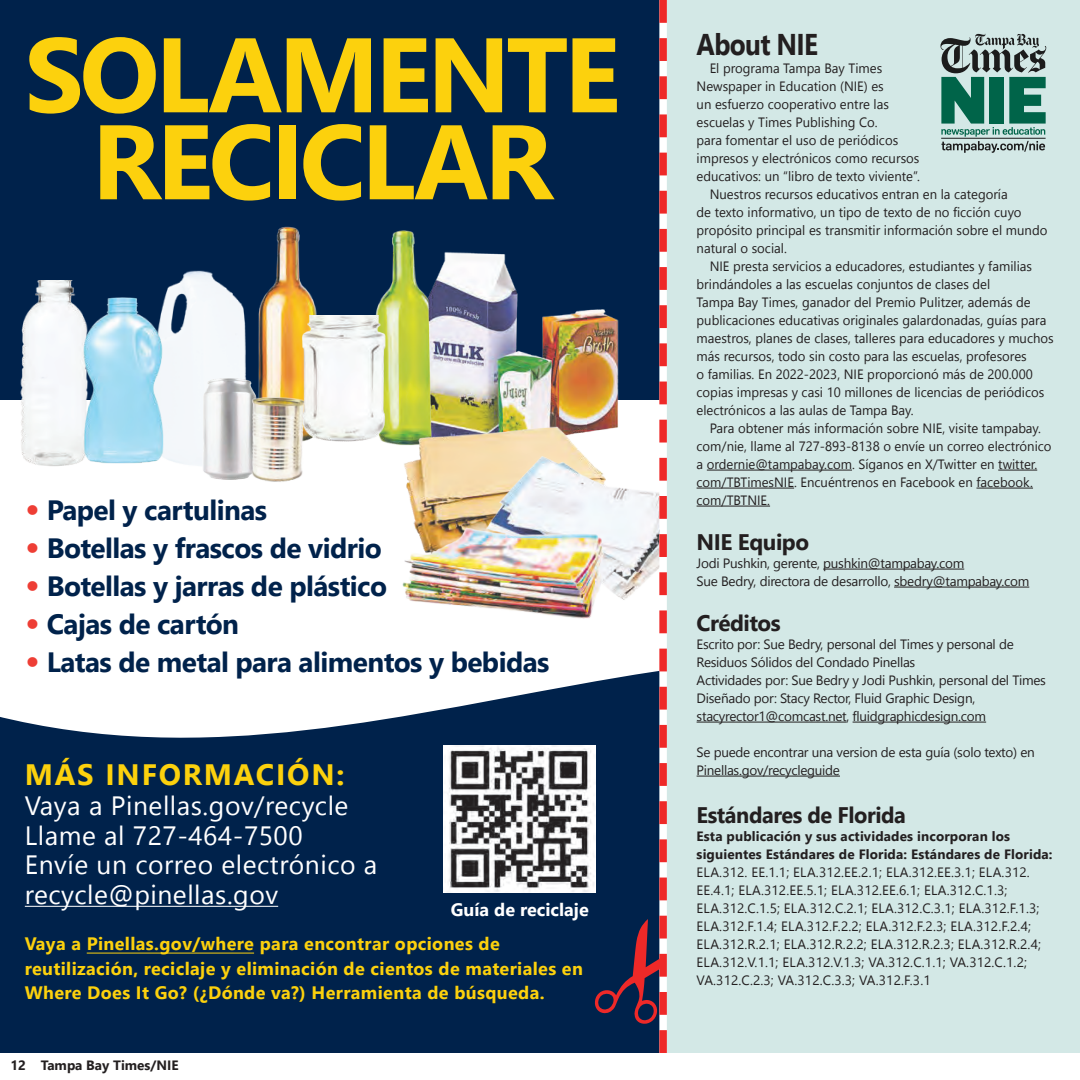
<style>
.page{position:relative;width:1080px;height:1080px;background:#fff}
.page>*{position:absolute;margin:0;border:0;box-sizing:border-box;transform-origin:0 0}
.t1{font:700 105.6px/87px "Nirmala UI";letter-spacing:-.04em;color:#fcd10d;text-align:center}
.body{font:700 30px "Nirmala UI";letter-spacing:-.025em;color:#231f20;scale:.87 1}
.t2{font:700 29.55px "Nirmala UI";letter-spacing:.06em;color:#fcd10d}
.t3{font:700 27.9px "Nirmala UI";letter-spacing:-.02em;color:#00224b}
.t4{font:26.55px/29.7px "Nirmala UI";letter-spacing:.02em;color:#fff}
.body-2{font:700 22.5px "Nirmala UI";letter-spacing:-.02em;color:#231f20}
.t5{font:700 18px/24.6px "Nirmala UI";letter-spacing:.02em;color:#fcd10d}
.t6{font:700 18px "Nirmala UI";color:#fff}
.body-3{font:13.5px/18px "Nirmala UI";color:#231f20}
.body-4{font:13.5px/18px "Nirmala UI";letter-spacing:-.02em;color:#231f20}
.t7{font:700 13.5px "Nirmala UI";color:#231f20}
.s1{font-weight:700}
.s2{font-size:36.6px;color:#ee3e35}
</style>
<div class="page">
<svg style="left:0;top:682px;width:592px;height:371px;background:#1d3b5f"></svg>
<div style="left:0;top:0;width:663px;height:400px;background:#00224b"></div>
<div style="left:663px;top:0;width:417px;height:1053px;background:#d3e8e6"></div>
<hr style="left:707px;top:470px;width:145px;height:1px;background:#231f20">
<hr style="left:998px;top:470px;width:39px;height:1px;background:#231f20">
<hr style="left:697px;top:488px;width:97px;height:1px;background:#231f20">
<hr style="left:976px;top:488px;width:57px;height:1px;background:#231f20">
<hr style="left:697px;top:506px;width:73px;height:1px;background:#231f20">
<hr style="left:823px;top:569px;width:141px;height:1px;background:#231f20">
<hr style="left:894px;top:587px;width:135px;height:1px;background:#231f20">
<hr style="left:697px;top:722px;width:149px;height:1px;background:#231f20">
<hr style="left:853px;top:722px;width:133px;height:1px;background:#231f20">
<hr style="left:697px;top:776px;width:143px;height:1px;background:#231f20">
<img style="left:258px;top:226px;width:61px;height:168px">
<img style="left:373px;top:230px;width:42px;height:86px">
<img style="left:277px;top:316px;width:132px;height:129px">
<img style="left:20px;top:281px;width:58px;height:185px">
<img style="left:179px;top:270px;width:67px;height:196px">
<img style="left:78px;top:282px;width:101px;height:182px">
<img style="left:409px;top:241px;width:183px;height:181px">
<img style="left:200px;top:367px;width:62px;height:113px">
<img style="left:246px;top:394px;width:65px;height:88px">
<img style="left:403px;top:422px;width:189px;height:99px">
<img style="left:471px;top:451px;width:121px;height:70px">
<img style="left:402px;top:521px;width:190px;height:98px">
<svg style="left:940px;top:34px;width:106px;height:119px"></svg>
<hr style="left:25px;top:906px;width:253px;height:1px;background:#fff">
<img style="left:444px;top:745px;width:148px;height:148px">
<hr style="left:87px;top:953px;width:167px;height:1px;background:#fcd10d">
<svg style="left:592px;top:0;width:75px;height:1053px"></svg>
<p class="t1" style="left:25px;top:24px;width:597px">SOLAMENTE<br>RECICLAR</p>
<p class="body" style="left:697px;top:20px;width:141px">About NIE</p>
<p class="body-3" style="left:697px;top:58px;width:225px;text-indent:13px">El programa Tampa Bay Times Newspaper in Education (NIE) es<br>un esfuerzo cooperativo entre las escuelas y Times Publishing Co.<br>para fomentar el uso de periódicos impresos y electrónicos como recursos educativos: un “libro de texto viviente”.</p>
<p class="body-3" style="left:697px;top:184px;width:352px;text-indent:13px">Nuestros recursos educativos entran en la categoría<br>de texto informativo, un tipo de texto de no ficción cuyo propósito principal es transmitir información sobre el mundo natural o social.</p>
<p class="body-3" style="left:697px;top:256px;width:359px;text-indent:13px">NIE presta servicios a educadores, estudiantes y familias brindándoles a las escuelas conjuntos de clases del<br>Tampa Bay Times, ganador del Premio Pulitzer, además de publicaciones educativas originales galardonadas, guías para maestros, planes de clases, talleres para educadores y muchos más recursos, todo sin costo para las escuelas, profesores<br>o familias. En 2022-2023, NIE proporcionó más de 200.000 copias impresas y casi 10 millones de licencias de periódicos electrónicos a las aulas de Tampa Bay.</p>
<p class="body-3" style="left:697px;top:418px;width:357px;text-indent:13px">Para obtener más información sobre NIE, visite tampabay. com/nie, llame al 727-893-8138 o envíe un correo electrónico a ordernie@tampabay.com. Síganos en X/Twitter en twitter. com/TBTimesNIE. Encuéntrenos en Facebook en facebook. com/TBTNIE.</p>
<p class="body-2" style="left:697px;top:523px;width:114px">NIE Equipo</p>
<p class="body-4" style="left:697px;top:553px;width:269px">Jodi Pushkin, gerente, pushkin@tampabay.com</p>
<p class="body-4" style="left:697px;top:571px;width:334px">Sue Bedry, directora de desarrollo, sbedry@tampabay.com</p>
<p class="body-2" style="left:697px;top:604px;width:86px">Créditos</p>
<p class="body-4" style="left:697px;top:634px;width:319px">Escrito por: Sue Bedry, personal del Times y personal de<br>Residuos Sólidos del Condado Pinellas</p>
<p class="body-4" style="left:697px;top:670px;width:351px">Actividades por: Sue Bedry y Jodi Pushkin, personal del Times</p>
<p class="body-4" style="left:697px;top:688px;width:291px">Diseñado por: Stacy Rector, Fluid Graphic Design, stacyrector1@comcast.net, fluidgraphicdesign.com</p>
<p class="body-4" style="left:697px;top:742px;width:340px">Se puede encontrar una version de esta guía (solo texto) en<br>Pinellas.gov/recycleguide</p>
<p class="body-2" style="left:697px;top:796px;width:211px">Estándares de Florida</p>
<p class="body-3" style="left:697px;top:826px;width:357px"><span class="s1">Esta publicación y sus actividades incorporan los siguientes Estándares de Florida: Estándares de Florida:<br></span>ELA.312. EE.1.1; ELA.312.EE.2.1; ELA.312.EE.3.1; ELA.312.<br>EE.4.1; ELA.312.EE.5.1; ELA.312.EE.6.1; ELA.312.C.1.3; ELA.312.C.1.5; ELA.312.C.2.1; ELA.312.C.3.1; ELA.312.F.1.3; ELA.312.F.1.4; ELA.312.F.2.2; ELA.312.F.2.3; ELA.312.F.2.4; ELA.312.R.2.1; ELA.312.R.2.2; ELA.312.R.2.3; ELA.312.R.2.4; ELA.312.V.1.1; ELA.312.V.1.3; VA.312.C.1.1; VA.312.C.1.2; VA.312.C.2.3; VA.312.C.3.3; VA.312.F.3.1</p>
<p class="t3" style="left:25px;top:488px;width:244px"><span class="s2">•</span> Papel y cartulinas</p>
<p class="t3" style="left:25px;top:525px;width:358px"><span class="s2">•</span> Botellas y frascos de vidrio</p>
<p class="t3" style="left:25px;top:563px;width:364px"><span class="s2">•</span> Botellas y jarras de plástico</p>
<p class="t3" style="left:25px;top:601px;width:216px"><span class="s2">•</span> Cajas de cartón</p>
<p class="t3" style="left:25px;top:639px;width:526px"><span class="s2">•</span> Latas de metal para alimentos y bebidas</p>
<p class="t2" style="left:25px;top:750px;width:321px">MÁS INFORMACIÓN:</p>
<p class="t4" style="left:25px;top:789px;width:354px">Vaya a Pinellas.gov/recycle<br>Llame al 727-464-7500<br>Envíe un correo electrónico a recycle@pinellas.gov</p>
<p class="t6" style="left:451px;top:895px;width:140px">Guía de reciclaje</p>
<p class="t5" style="left:25px;top:930px;width:560px">Vaya a Pinellas.gov/where para encontrar opciones de reutilización, reciclaje y eliminación de cientos de materiales en<br>Where Does It Go? (¿Dónde va?) Herramienta de búsqueda.</p>
<p class="t7" style="left:10px;top:1054px;width:170px">12 Tampa Bay Times/NIE</p>
</div>
